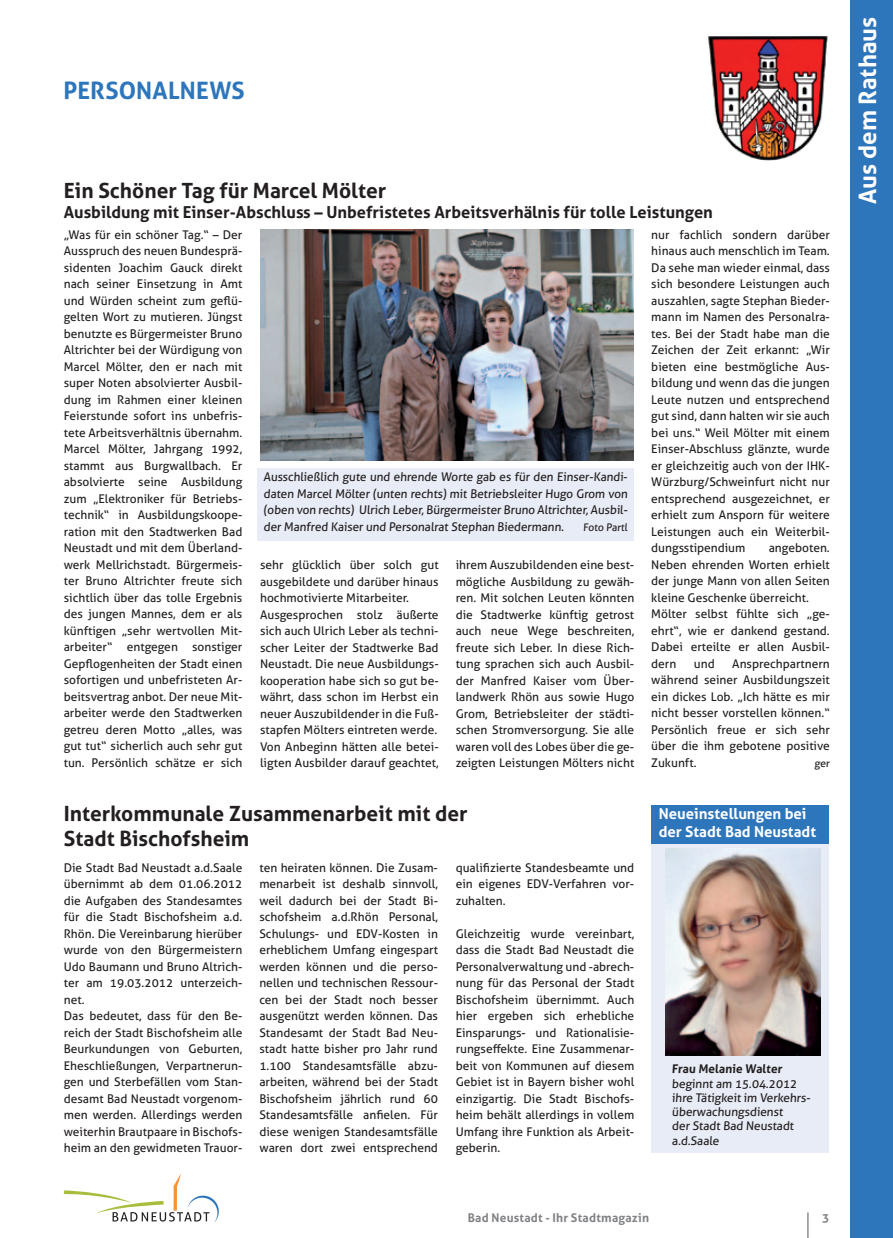
<style>
.page{position:relative;width:893px;height:1238px;background:#fff}
.page>*{position:absolute;margin:0;border:0;box-sizing:border-box;transform-origin:0 0}
.t1{font:700 24px "Aller";color:#fff}
.t2{font:700 24px "Aller";letter-spacing:.01em;color:#2e76bc}
.t3{font:700 21px/25.2px "Aller";color:#231f20}
.t4{font:700 16.5px "Aller";color:#231f20}
.t5{font:700 15px/18px "Aller";color:#fff}
.t6{font:12px/16.5px "Aller";color:#231f20;text-align:justify}
.t7{font:700 12px "Aller";letter-spacing:.02em;color:#808285}
.t8{font:700 12px "Aller";color:#231f20}
.t9{font:10.5px "Aller";color:#231f20}
</style>
<div class="page">
<img style="left:708px;top:36px;width:120px;height:125px">
<div style="left:850px;top:0;width:43px;height:1237px;background:#2e76bc"></div>
<svg style="left:808px;top:1212px;width:1px;height:25px"></svg>
<svg style="left:64px;top:1173px;width:155px;height:49px"></svg>
<div style="left:651px;top:810px;width:178px;height:342px;background:#e8ecf6"></div>
<div style="left:651px;top:805px;width:178px;height:38px;background:#2e76bc"></div>
<img style="left:665px;top:848px;width:156px;height:207px">
<img style="left:260px;top:230px;width:374px;height:231px">
<div style="left:258px;top:468px;width:376px;height:72px;background:#e8ecf6"></div>
<h1 class="t2" style="left:64px;top:75px;width:180px">Personalnews</h1>
<h2 class="t3" style="left:64px;top:178px;width:324px">Ein Schöner Tag für Marcel Mölter</h2>
<h3 class="t4" style="left:64px;top:202px;width:651px">Ausbildung mit Einser-Abschluss – Unbefristetes Arbeitsverhälnis für tolle Leistungen</h3>
<p class="t6" style="left:64px;top:226px;width:180px">„Was für ein schöner Tag.“ – Der Ausspruch des neuen Bundesprä&shy;sidenten Joachim Gauck direkt nach seiner Einsetzung in Amt und Würden scheint zum geflü&shy;gelten Wort zu mutieren. Jüngst benutzte es Bürgermeister Bruno Altrichter bei der Würdigung von Marcel Mölter, den er nach mit super Noten absolvierter Ausbil&shy;dung im Rahmen einer kleinen Feierstunde sofort ins unbefris&shy;tete Arbeitsverhältnis übernahm.<br>Marcel Mölter, Jahrgang 1992, stammt aus Burgwallbach. Er absolvierte seine Ausbildung zum „Elektroniker für Betriebs&shy;technik“ in Ausbildungskoope&shy;ration mit den Stadtwerken Bad Neustadt und mit dem Überland&shy;werk Mellrichstadt. Bürgermeis&shy;ter Bruno Altrichter freute sich sichtlich über das tolle Ergebnis des jungen Mannes, dem er als künftigen „sehr wertvollen Mit&shy;arbeiter“ entgegen sonstiger Gepflogenheiten der Stadt einen sofortigen und unbefristeten Ar&shy;beitsvertrag anbot. Der neue Mit&shy;arbeiter werde den Stadtwerken getreu deren Motto „alles, was gut tut“ sicherlich auch sehr gut tun. Persönlich schätze er sich</p>
<p class="t6" style="left:264px;top:468px;width:367px">Ausschließlich gute und ehrende Worte gab es für den Einser-Kandi&shy;daten Marcel Mölter (unten rechts) mit Betriebsleiter Hugo Grom von (oben von rechts) Ulrich Leber, Bürgermeister Bruno Altrichter, Ausbil&shy;der Manfred Kaiser und Personalrat Stephan Biedermann.</p>
<p class="t9" style="left:583px;top:520px;width:47px">Foto Partl</p>
<p class="t6" style="left:260px;top:556px;width:180px;text-align:left">sehr glücklich über solch gut ausgebildete und darüber hinaus hochmotivierte Mitarbeiter.<br>Ausgesprochen stolz äußerte sich auch Ulrich Leber als techni&shy;scher Leiter der Stadtwerke Bad<br>Neustadt. Die neue Ausbildungs&shy;kooperation habe sich so gut be&shy;währt, dass schon im Herbst ein neuer Auszubildender in die Fuß&shy;stapfen Mölters eintreten werde.<br>Von Anbeginn hätten alle betei&shy;ligten Ausbilder darauf geachtet,</p>
<p class="t6" style="left:456px;top:556px;width:180px">ihrem Auszubildenden eine best&shy;mögliche Ausbildung zu gewäh&shy;ren. Mit solchen Leuten könnten die Stadtwerke künftig getrost auch neue Wege beschreiten, freute sich Leber. In diese Rich&shy;tung sprachen sich auch Ausbil&shy;der Manfred Kaiser vom Über&shy;landwerk Rhön aus sowie Hugo Grom, Betriebsleiter der städti&shy;schen Stromversorgung. Sie alle waren voll des Lobes über die ge&shy;zeigten Leistungen Mölters nicht</p>
<h2 class="t3" style="left:64px;top:800px;width:405px">Interkommunale Zusammenarbeit mit der<br>Stadt Bischofsheim</h2>
<p class="t6" style="left:64px;top:859px;width:180px;text-align:left">Die Stadt Bad Neustadt a.d.Saale übernimmt ab dem 01.06.2012 die Aufgaben des Standesamtes für die Stadt Bischofsheim a.d.<br>Rhön. Die Vereinbarung hierüber wurde von den Bürgermeistern<br>Udo Baumann und Bruno Altrich&shy;ter am 19.03.2012 unterzeich&shy;net.<br>Das bedeutet, dass für den Be&shy;reich der Stadt Bischofsheim alle<br>Beurkundungen von Geburten,<br>Eheschließungen, Verpartnerun&shy;gen und Sterbefällen vom Stan&shy;desamt Bad Neustadt vorgenom&shy;men werden. Allerdings werden weiterhin Brautpaare in Bischofs&shy;heim an den gewidmeten Trauor-</p>
<p class="t6" style="left:259px;top:859px;width:180px">ten heiraten können. Die Zusam&shy;menarbeit ist deshalb sinnvoll, weil dadurch bei der Stadt Bi&shy;schofsheim a.d.Rhön Personal, Schulungs- und EDV-Kosten in erheblichem Umfang eingespart werden können und die perso&shy;nellen und technischen Ressour&shy;cen bei der Stadt noch besser ausgenützt werden können. Das Standesamt der Stadt Bad Neu&shy;stadt hatte bisher pro Jahr rund 1.100 Standesamtsfälle abzu&shy;arbeiten, während bei der Stadt Bischofsheim jährlich rund 60<br>Standesamtsfälle anfielen. Für diese wenigen Standesamtsfälle waren dort zwei entsprechend</p>
<p class="t6" style="left:456px;top:859px;width:180px">qualifizierte Standesbeamte und ein eigenes EDV-Verfahren vor&shy;zuhalten.</p>
<p class="t6" style="left:456px;top:925px;width:180px">Gleichzeitig wurde vereinbart, dass die Stadt Bad Neustadt die Personalverwaltung und -abrech&shy;nung für das Personal der Stadt Bischofsheim übernimmt. Auch hier ergeben sich erhebliche Einsparungs- und Rationalisie&shy;rungseffekte. Eine Zusammenar&shy;beit von Kommunen auf diesem Gebiet ist in Bayern bisher wohl einzigartig. Die Stadt Bischofs&shy;heim behält allerdings in vollem Umfang ihre Funktion als Arbeit&shy;geberin.</p>
<p class="t6" style="left:651px;top:226px;width:180px">nur fachlich sondern darüber hinaus auch menschlich im Team.<br>Da sehe man wieder einmal, dass sich besondere Leistungen auch auszahlen, sagte Stephan Bieder&shy;mann im Namen des Personalra&shy;tes. Bei der Stadt habe man die Zeichen der Zeit erkannt: „Wir bieten eine bestmögliche Aus&shy;bildung und wenn das die jungen Leute nutzen und entsprechend gut sind, dann halten wir sie auch bei uns.“ Weil Mölter mit einem Einser-Abschluss glänzte, wurde er gleichzeitig auch von der IHK-Würzburg/Schweinfurt nicht nur entsprechend ausgezeichnet, er erhielt zum Ansporn für weitere Leistungen auch ein Weiterbil&shy;dungsstipendium</p>
<p class="t6" style="left:651px;top:539px;width:180px;text-align:left;text-indent:117px">angeboten.<br>Neben ehrenden Worten erhielt der junge Mann von allen Seiten kleine Geschenke überreicht.<br>Mölter selbst fühlte sich „ge&shy;ehrt“, wie er dankend gestand.<br>Dabei erteilte er allen Ausbil&shy;dern</p>
<p class="t6" style="left:651px;top:655px;width:180px;text-indent:81px">Ansprechpartnern während seiner Ausbildungszeit ein dickes Lob. „Ich hätte es mir nicht besser vorstellen können.“ Persönlich freue er sich sehr über die ihm gebotene positive Zukunft.</p>
<p class="t6" style="left:694px;top:655px;width:22px">und</p>
<p class="t9" style="left:814px;top:756px;width:18px">ger</p>
<p class="t5" style="left:659px;top:804px;width:159px">Neueinstellungen bei der Stadt Bad Neustadt</p>
<p class="t8" style="left:672px;top:1061px;width:113px">Frau Melanie Walter</p>
<p class="t6" style="left:672px;top:1076px;width:141px;line-height:14.2px;text-align:left">beginnt am 15.04.2012 ihre Tätigkeit im Verkehrs&shy;überwachungsdienst<br>der Stadt Bad Neustadt a.d.Saale</p>
<p class="t7" style="left:468px;top:1209px;width:183px">Bad Neustadt - Ihr Stadtmagazin</p>
<p class="t7" style="left:822px;top:1209px;width:9px">3</p>
<h1 class="t1" style="left:853px;top:204px;width:188px;rotate:-90deg">Aus dem Rathaus</h1>
</div>
